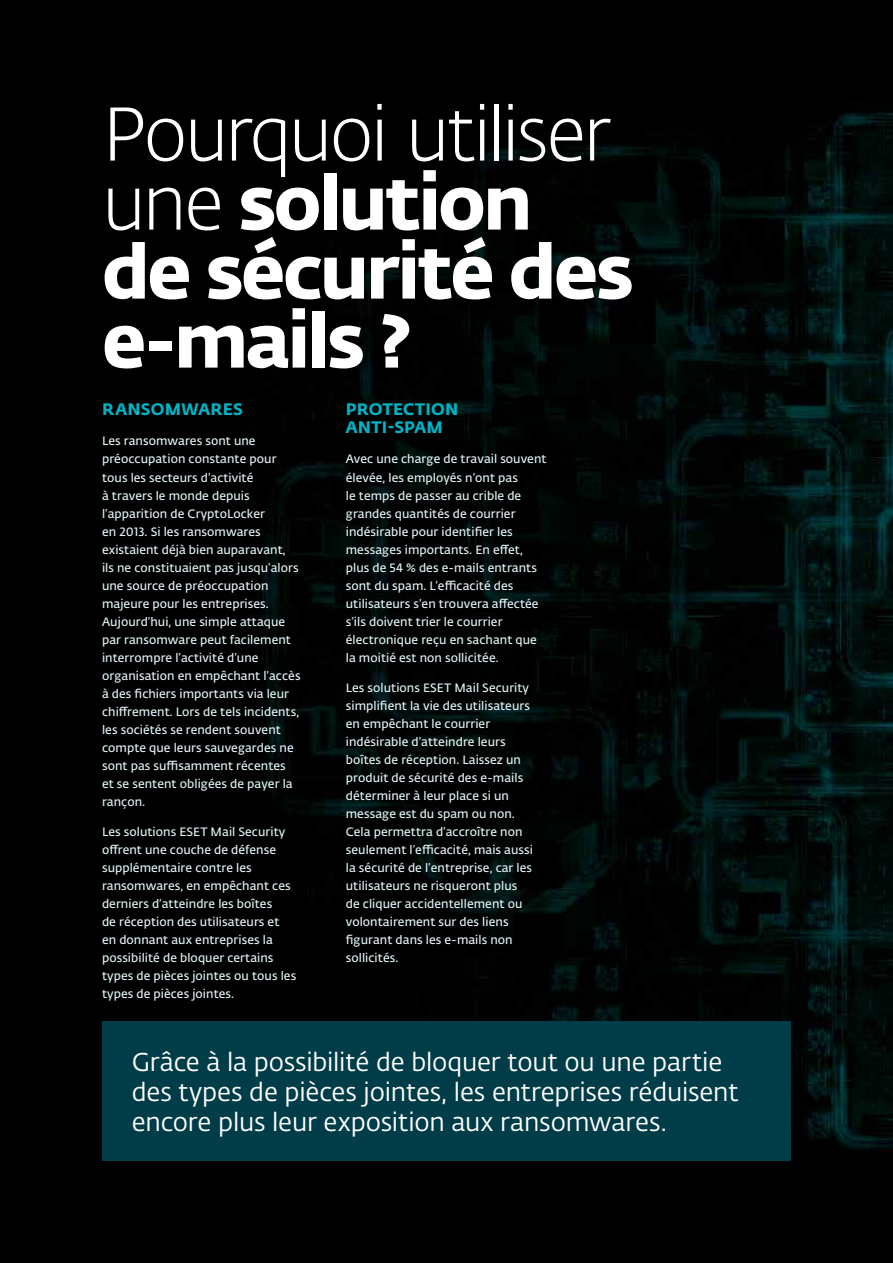
<style>
.page{position:relative;width:893px;height:1263px;background:#fff}
.page>*{position:absolute;margin:0;border:0;box-sizing:border-box;transform-origin:0 0}
.t1{font:75px/69px "Fedra Sans Alt Pro Bold LF";letter-spacing:-.035em;color:#fff}
.t2{font:75px "Fedra Sans Alt Pro Light LF";letter-spacing:-.04em;color:#fff}
.t3{font:25.5px/30px "Fedra Sans Alt Pro Book LF";letter-spacing:-.005em;color:#fff}
.t4{font:16.5px/18px "Fedra Sans Alt Pro Bold LF";letter-spacing:.01em;color:#00b3c4}
.t5{font:12px/18px "Fedra Sans Alt Pro Demi LF";letter-spacing:.005em;color:#e0f1f5}
.s1{font-family:"Fedra Sans Alt Pro Light LF"}
</style>
<div class="page">
<img style="left:0;top:0;width:893px;height:1263px">
<div style="left:102px;top:1021px;width:689px;height:140px;background:#003d48"></div>
<h1 class="t2" style="left:102px;top:84px;width:511px">Pourquoi utiliser</h1>
<h1 class="t1" style="left:102px;top:163px;width:533px"><span class="s1">une</span> solution de sécurité des e-mails ?</h1>
<h3 class="t4" style="left:102px;top:399px;width:142px">RANSOMWARES</h3>
<p class="t5" style="left:102px;top:432px;width:200px">Les ransomwares sont une préoccupation constante pour tous les secteurs d’activité<br>à travers le monde depuis l’apparition de CryptoLocker<br>en 2013. Si les ransomwares existaient déjà bien auparavant, ils ne constituaient pas jusqu’alors une source de préoccupation majeure pour les entreprises.<br>Aujourd’hui, une simple attaque par ransomware peut facilement interrompre l’activité d’une organisation en empêchant l’accès à des fichiers importants via leur chiffrement. Lors de tels incidents, les sociétés se rendent souvent compte que leurs sauvegardes ne sont pas suffisamment récentes et se sentent obligées de payer la rançon.</p>
<p class="t5" style="left:102px;top:822px;width:196px">Les solutions ESET Mail Security offrent une couche de défense supplémentaire contre les ransomwares, en empêchant ces derniers d’atteindre les boîtes<br>de réception des utilisateurs et en donnant aux entreprises la possibilité de bloquer certains types de pièces jointes ou tous les types de pièces jointes.</p>
<h3 class="t4" style="left:346px;top:399px;width:114px">PROTECTION<br>ANTI-SPAM</h3>
<p class="t5" style="left:346px;top:450px;width:202px">Avec une charge de travail souvent élevée, les employés n’ont pas<br>le temps de passer au crible de grandes quantités de courrier indésirable pour identifier les messages importants. En effet, plus de 54 % des e-mails entrants sont du spam. L’efficacité des utilisateurs s’en trouvera affectée s’ils doivent trier le courrier électronique reçu en sachant que la moitié est non sollicitée.</p>
<p class="t5" style="left:346px;top:678px;width:189px">Les solutions ESET Mail Security simplifient la vie des utilisateurs en empêchant le courrier indésirable d’atteindre leurs boîtes de réception. Laissez un produit de sécurité des e-mails déterminer à leur place si un message est du spam ou non.<br>Cela permettra d’accroître non seulement l’efficacité, mais aussi la sécurité de l’entreprise, car les utilisateurs ne risqueront plus de cliquer accidentellement ou volontairement sur des liens figurant dans les e-mails non sollicités.</p>
<h2 class="t3" style="left:132px;top:1046px;width:608px">Grâce à la possibilité de bloquer tout ou une partie des types de pièces jointes, les entreprises réduisent encore plus leur exposition aux ransomwares.</h2>
</div>
